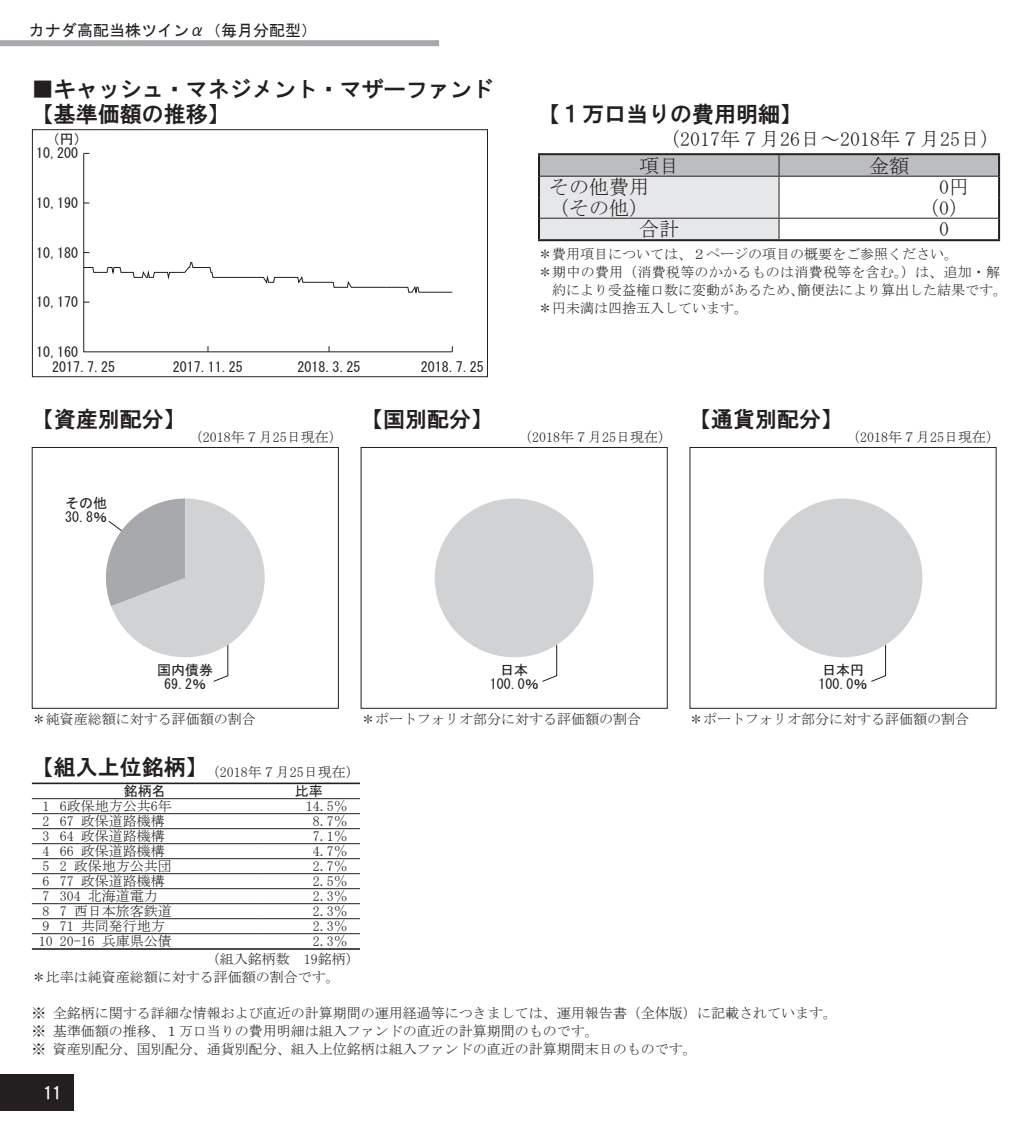
<style>
.page{position:relative;width:1032px;height:1134px;background:#fff}
.page>*{position:absolute;margin:0;border:0;box-sizing:border-box;transform-origin:0 0}
.t1{font:22px/25px "HGS Gothic E";color:#231f20}
.t2{font:20px/26.2px "MS Mincho";color:#231f20}
.t3{font:16.6px "HGS Gothic E";color:#fff}
.t4{font:16px "MS Gothic";color:#231f20}
.t5{font:14px/18px "MS Mincho";color:#231f20}
.t6{font:14px/14.2px "MS Gothic";color:#231f20}
.t7{font:14px "MS Mincho";letter-spacing:.02em;color:#231f20}
.s1{font-family:"HGS Gothic E";font-size:22px}
</style>
<div class="page">
<div style="left:32px;top:129px;width:456px;height:248px;border:1px solid #231f20"></div>
<svg style="left:83px;top:152px;width:370px;height:201px"></svg>
<svg style="left:541px;top:644px;width:17px;height:38px"></svg>
<svg style="left:870px;top:645px;width:16px;height:37px"></svg>
<div style="left:32px;top:447px;width:307px;height:262px;border:1px solid #231f20"></div>
<div style="left:361px;top:447px;width:307px;height:262px;border:1px solid #231f20"></div>
<div style="left:689px;top:447px;width:307px;height:262px;border:1px solid #231f20"></div>
<div style="left:435px;top:498px;width:158px;height:159px;background:#d1d2d4;border-radius:79px"></div>
<div style="left:764px;top:498px;width:158px;height:159px;background:#d1d2d4;border-radius:79px"></div>
<svg style="left:106px;top:498px;width:159px;height:184px"></svg>
<div style="left:0;top:1074px;width:74px;height:37px;background:#231f20"></div>
<div style="left:0;top:40px;width:439px;height:6px;background:#a8a9ad"></div>
<hr style="left:32px;top:782px;width:28px;height:2px;background:#231f20">
<hr style="left:60px;top:782px;width:198px;height:2px;background:#231f20">
<hr style="left:258px;top:782px;width:76px;height:2px;background:#231f20">
<hr style="left:334px;top:782px;width:26px;height:2px;background:#231f20">
<svg style="left:32px;top:798px;width:28px;height:1px"></svg>
<hr style="left:60px;top:798px;width:198px;height:1px;background:#231f20">
<hr style="left:258px;top:798px;width:76px;height:1px;background:#231f20">
<svg style="left:334px;top:798px;width:26px;height:1px"></svg>
<svg style="left:32px;top:813px;width:28px;height:1px"></svg>
<hr style="left:60px;top:813px;width:198px;height:1px;background:#231f20">
<hr style="left:258px;top:813px;width:76px;height:1px;background:#231f20">
<svg style="left:334px;top:813px;width:26px;height:1px"></svg>
<svg style="left:32px;top:828px;width:28px;height:1px"></svg>
<hr style="left:60px;top:828px;width:198px;height:1px;background:#231f20">
<hr style="left:258px;top:828px;width:76px;height:1px;background:#231f20">
<svg style="left:334px;top:828px;width:26px;height:1px"></svg>
<svg style="left:32px;top:843px;width:28px;height:1px"></svg>
<hr style="left:60px;top:843px;width:198px;height:1px;background:#231f20">
<hr style="left:258px;top:843px;width:76px;height:1px;background:#231f20">
<svg style="left:334px;top:843px;width:26px;height:1px"></svg>
<svg style="left:32px;top:858px;width:28px;height:1px"></svg>
<hr style="left:60px;top:858px;width:198px;height:1px;background:#231f20">
<hr style="left:258px;top:858px;width:76px;height:1px;background:#231f20">
<svg style="left:334px;top:858px;width:26px;height:1px"></svg>
<svg style="left:32px;top:873px;width:28px;height:1px"></svg>
<hr style="left:60px;top:873px;width:198px;height:1px;background:#231f20">
<hr style="left:258px;top:873px;width:76px;height:1px;background:#231f20">
<svg style="left:334px;top:873px;width:26px;height:1px"></svg>
<svg style="left:32px;top:888px;width:28px;height:1px"></svg>
<hr style="left:60px;top:888px;width:198px;height:1px;background:#231f20">
<hr style="left:258px;top:888px;width:76px;height:1px;background:#231f20">
<svg style="left:334px;top:888px;width:26px;height:1px"></svg>
<svg style="left:32px;top:903px;width:28px;height:1px"></svg>
<hr style="left:60px;top:903px;width:198px;height:1px;background:#231f20">
<hr style="left:258px;top:903px;width:76px;height:1px;background:#231f20">
<svg style="left:334px;top:903px;width:26px;height:1px"></svg>
<svg style="left:32px;top:918px;width:28px;height:1px"></svg>
<hr style="left:60px;top:918px;width:198px;height:1px;background:#231f20">
<hr style="left:258px;top:918px;width:76px;height:1px;background:#231f20">
<svg style="left:334px;top:918px;width:26px;height:1px"></svg>
<svg style="left:32px;top:933px;width:28px;height:1px"></svg>
<hr style="left:60px;top:933px;width:198px;height:1px;background:#231f20">
<hr style="left:258px;top:933px;width:76px;height:1px;background:#231f20">
<svg style="left:334px;top:933px;width:26px;height:1px"></svg>
<hr style="left:32px;top:948px;width:28px;height:2px;background:#231f20">
<hr style="left:60px;top:948px;width:198px;height:2px;background:#231f20">
<hr style="left:258px;top:948px;width:76px;height:2px;background:#231f20">
<hr style="left:334px;top:948px;width:26px;height:2px;background:#231f20">
<svg style="left:540px;top:155px;width:458px;height:84px"></svg>
<hr style="left:538px;top:153px;width:241px;height:2px;background:#231f20">
<hr style="left:538px;top:155px;width:2px;height:21px;background:#231f20">
<hr style="left:779px;top:153px;width:221px;height:2px;background:#231f20">
<hr style="left:998px;top:155px;width:2px;height:21px;background:#231f20">
<hr style="left:538px;top:176px;width:2px;height:21px;background:#231f20">
<hr style="left:998px;top:176px;width:2px;height:21px;background:#231f20">
<hr style="left:538px;top:197px;width:2px;height:21px;background:#231f20">
<hr style="left:998px;top:197px;width:2px;height:21px;background:#231f20">
<hr style="left:538px;top:218px;width:2px;height:21px;background:#231f20">
<hr style="left:998px;top:218px;width:2px;height:21px;background:#231f20">
<hr style="left:538px;top:239px;width:241px;height:2px;background:#231f20">
<hr style="left:779px;top:239px;width:221px;height:2px;background:#231f20">
<p class="t4" style="left:29px;top:23px;width:289px">カナダ高配当株ツインα（毎月分配型）</p>
<h1 class="t1" style="left:32px;top:77px;width:463px">■キャッシュ・マネジメント・マザーファンド【基準価額の推移】</h1>
<p class="t6" style="left:36px;top:132px;width:53px;text-indent:10px">（円）<br>10,200</p>
<p class="t6" style="left:36px;top:196px;width:43px">10,190</p>
<p class="t6" style="left:36px;top:245px;width:43px">10,180</p>
<p class="t6" style="left:36px;top:295px;width:43px">10,170</p>
<p class="t6" style="left:52px;top:344px;width:64px;line-height:15.4px;text-indent:-16px">10,160<br>2017.7.25</p>
<p class="t6" style="left:173px;top:360px;width:71px">2017.11.25</p>
<p class="t6" style="left:297px;top:360px;width:64px">2018.3.25</p>
<p class="t6" style="left:421px;top:360px;width:64px">2018.7.25</p>
<h1 class="t1" style="left:32px;top:406px;width:155px">【資産別配分】</h1>
<p class="t6" style="left:65px;top:496px;width:43px">その他<br>30.8％</p>
<p class="t5" style="left:189px;top:428px;width:155px">（2018年７月25日現在）</p>
<h1 class="t1" style="left:361px;top:406px;width:133px">【国別配分】</h1>
<h1 class="t1" style="left:538px;top:102px;width:265px">【１万口当りの費用明細】</h1>
<h2 class="t2" style="left:639px;top:126px;width:362px;text-indent:21px">（2017年７月26日～2018年７月25日）項目</h2>
<h2 class="t2" style="left:869px;top:152px;width:41px">金額</h2>
<h2 class="t2" style="left:549px;top:174px;width:101px">その他費用</h2>
<h2 class="t2" style="left:939px;top:174px;width:31px">0円</h2>
<h2 class="t2" style="left:549px;top:194px;width:101px">（その他）</h2>
<h2 class="t2" style="left:919px;top:194px;width:51px">（0）</h2>
<h2 class="t2" style="left:639px;top:216px;width:41px">合計</h2>
<h2 class="t2" style="left:939px;top:216px;width:11px">0</h2>
<p class="t5" style="left:538px;top:245px;width:421px">＊費用項目については、２ページの項目の概要をご参照ください。</p>
<p class="t7" style="left:538px;top:265px;width:464px">＊期中の費用（消費税等のかかるものは消費税等を含む。）は、追加・解</p>
<p class="t5" style="left:552px;top:281px;width:456px">約により受益権口数に変動があるため、簡便法により算出した結果です。</p>
<p class="t5" style="left:538px;top:299px;width:211px">＊円未満は四捨五入しています。</p>
<p class="t5" style="left:518px;top:428px;width:155px">（2018年７月25日現在）</p>
<h1 class="t1" style="left:689px;top:406px;width:155px">【通貨別配分】</h1>
<p class="t5" style="left:846px;top:428px;width:155px">（2018年７月25日現在）</p>
<p class="t6" style="left:157px;top:663px;width:57px;text-align:center">国内債券<br>69.2％</p>
<p class="t6" style="left:490px;top:663px;width:50px;text-align:center">日本<br>100.0％</p>
<p class="t6" style="left:818px;top:663px;width:50px">日本円<br>100.0％</p>
<p class="t5" style="left:32px;top:710px;width:225px">＊純資産総額に対する評価額の割合</p>
<p class="t5" style="left:361px;top:710px;width:281px">＊ポートフォリオ部分に対する評価額の割合</p>
<p class="t5" style="left:689px;top:710px;width:281px">＊ポートフォリオ部分に対する評価額の割合</p>
<p class="t5" style="left:32px;top:762px;width:330px"><span class="s1">【組入上位銘柄】</span>（2018年７月25日現在）</p>
<p class="t6" style="left:124px;top:784px;width:43px">銘柄名</p>
<p class="t6" style="left:295px;top:784px;width:29px">比率</p>
<p class="t5" style="left:42px;top:797px;width:131px">1 6政保地方公共6年</p>
<p class="t5" style="left:306px;top:797px;width:43px">14.5％</p>
<p class="t5" style="left:42px;top:812px;width:124px">2 67 政保道路機構</p>
<p class="t5" style="left:313px;top:812px;width:36px">8.7％</p>
<p class="t5" style="left:42px;top:827px;width:124px">3 64 政保道路機構</p>
<p class="t5" style="left:313px;top:827px;width:36px">7.1％</p>
<p class="t5" style="left:42px;top:842px;width:124px">4 66 政保道路機構</p>
<p class="t5" style="left:313px;top:842px;width:36px">4.7％</p>
<p class="t5" style="left:42px;top:857px;width:131px">5 2 政保地方公共団</p>
<p class="t5" style="left:313px;top:857px;width:36px">2.7％</p>
<p class="t5" style="left:42px;top:872px;width:124px">6 77 政保道路機構</p>
<p class="t5" style="left:313px;top:872px;width:36px">2.5％</p>
<p class="t5" style="left:42px;top:887px;width:117px">7 304 北海道電力</p>
<p class="t5" style="left:313px;top:887px;width:36px">2.3％</p>
<p class="t5" style="left:42px;top:902px;width:131px">8 7 西日本旅客鉄道</p>
<p class="t5" style="left:313px;top:902px;width:36px">2.3％</p>
<p class="t5" style="left:42px;top:917px;width:124px">9 71 共同発行地方</p>
<p class="t5" style="left:313px;top:917px;width:36px">2.3％</p>
<p class="t5" style="left:39px;top:932px;width:134px">10 20-16 兵庫県公債</p>
<p class="t5" style="left:313px;top:932px;width:36px">2.3％</p>
<p class="t5" style="left:206px;top:950px;width:155px">（組入銘柄数　19銘柄）</p>
<p class="t5" style="left:32px;top:968px;width:310px">＊比率は純資産総額に対する評価額の割合です。</p>
<p class="t5" style="left:32px;top:1004px;width:807px">※ 全銘柄に関する詳細な情報および直近の計算期間の運用経過等につきましては、運用報告書（全体版）に記載されています。※ 基準価額の推移、１万口当りの費用明細は組入ファンドの直近の計算期間のものです。<br>※ 資産別配分、国別配分、通貨別配分、組入上位銘柄は組入ファンドの直近の計算期間末日のものです。</p>
<p class="t3" style="left:43px;top:1085px;width:20px">11</p>
</div>
